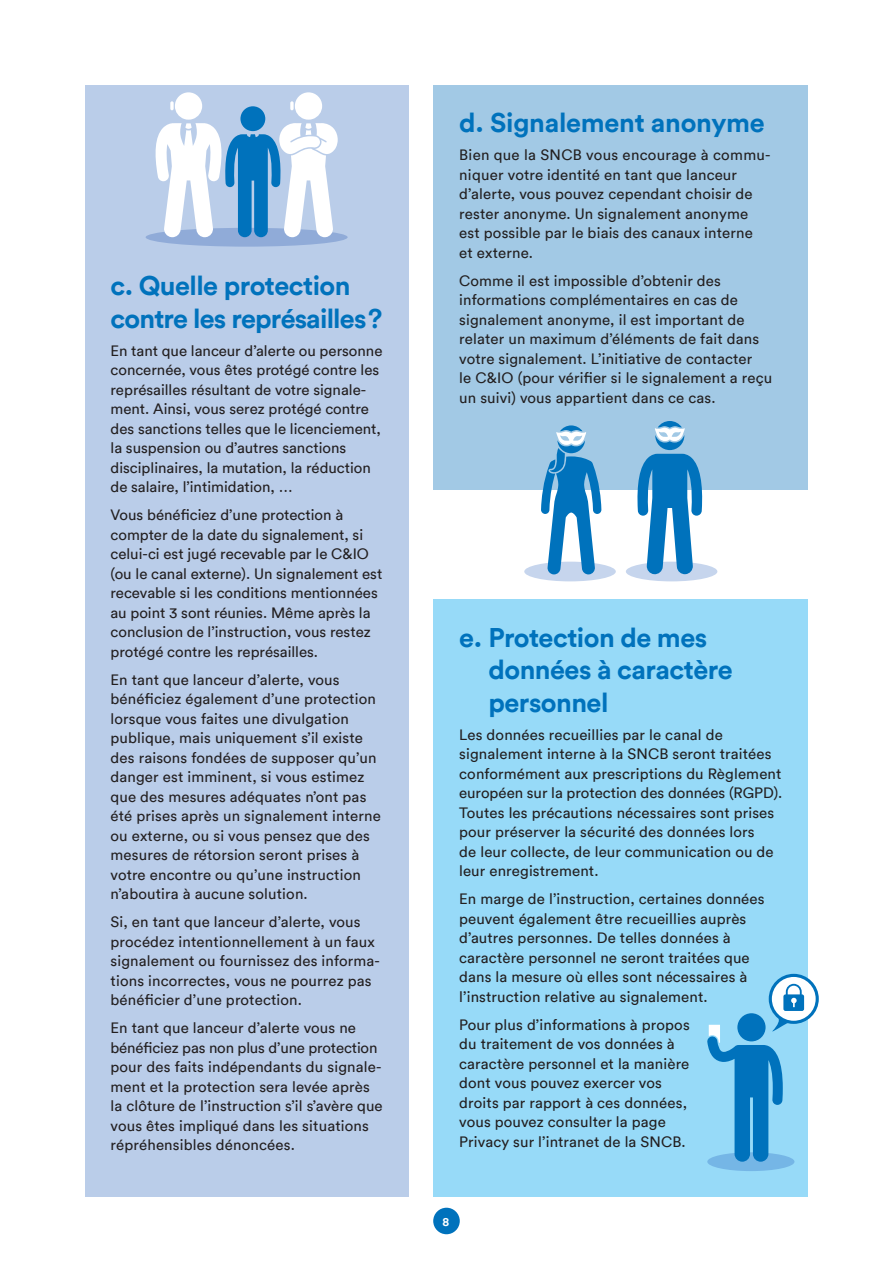
<style>
.page{position:relative;width:893px;height:1263px;background:#fff}
.page>*{position:absolute;margin:0;border:0;box-sizing:border-box;transform-origin:0 0}
.t1{font:700 27px/32.4px "Circular";letter-spacing:-.02em;color:#0072bc}
.t2{font:15px/19.5px "Circular";letter-spacing:.01em;color:#231f20}
.t3{font:700 12px "Circular";color:#fff}
</style>
<div class="page">
<div style="left:433px;top:1208px;width:27px;height:26px;background:#0072bc;border-radius:50%"></div>
<div style="left:434px;top:85px;width:374px;height:405px;background:#a2c9e5"></div>
<div style="left:85px;top:85px;width:323px;height:1112px;background:#bacde9"></div>
<div style="left:434px;top:599px;width:374px;height:598px;background:#97daf8"></div>
<div style="left:146px;top:228px;width:202px;height:19px;background:#90abd8;border-radius:50%"></div>
<svg style="left:154px;top:92px;width:184px;height:145px"></svg>
<div style="left:524px;top:562px;width:92px;height:19px;background:#c6d5ed;border-radius:50%"></div>
<div style="left:626px;top:562px;width:91px;height:19px;background:#c6d5ed;border-radius:50%"></div>
<svg style="left:541px;top:425px;width:60px;height:149px"></svg>
<svg style="left:637px;top:421px;width:66px;height:153px"></svg>
<div style="left:707px;top:1152px;width:87px;height:19px;background:#75b6e6;border-radius:50%"></div>
<svg style="left:707px;top:974px;width:112px;height:188px"></svg>
<h1 class="t1" style="left:111px;top:269px;width:273px">c. Quelle protection contre les représailles?</h1>
<p class="t2" style="left:111px;top:340px;width:273px">En tant que lanceur d’alerte ou personne concernée, vous êtes protégé contre les représailles résultant de votre signale&shy;ment. Ainsi, vous serez protégé contre des sanctions telles que le licenciement, la suspension ou d’autres sanctions disciplinaires, la mutation, la réduction de salaire, l’intimidation, …</p>
<p class="t2" style="left:111px;top:505px;width:273px">Vous bénéficiez d’une protection à compter de la date du signalement, si celui-ci est jugé recevable par le C&amp;IO (ou le canal externe). Un signalement est recevable si les conditions mentionnées au point 3 sont réunies. Même après la conclusion de l’instruction, vous restez protégé contre les représailles.</p>
<p class="t2" style="left:111px;top:669px;width:272px">En tant que lanceur d’alerte, vous bénéficiez également d’une protection lorsque vous faites une divulgation publique, mais uniquement s’il existe des raisons fondées de supposer qu’un danger est imminent, si vous estimez que des mesures adéquates n’ont pas été prises après un signalement interne ou externe, ou si vous pensez que des mesures de rétorsion seront prises à votre encontre ou qu’une instruction n’aboutira à aucune solution.</p>
<p class="t2" style="left:111px;top:912px;width:271px">Si, en tant que lanceur d’alerte, vous procédez intentionnellement à un faux signalement ou fournissez des informa&shy;tions incorrectes, vous ne pourrez pas bénéficier d’une protection.</p>
<p class="t2" style="left:111px;top:1018px;width:274px">En tant que lanceur d’alerte vous ne bénéficiez pas non plus d’une protection pour des faits indépendants du signale&shy;ment et la protection sera levée après la clôture de l’instruction s’il s’avère que vous êtes impliqué dans les situations répréhensibles dénoncées.</p>
<h1 class="t1" style="left:459px;top:106px;width:307px">d. Signalement anonyme</h1>
<p class="t2" style="left:459px;top:145px;width:313px">Bien que la SNCB vous encourage à commu&shy;niquer votre identité en tant que lanceur d’alerte, vous pouvez cependant choisir de rester anonyme. Un signalement anonyme est possible par le biais des canaux interne<br>et externe.</p>
<p class="t2" style="left:459px;top:271px;width:314px">Comme il est impossible d’obtenir des informations complémentaires en cas de signalement anonyme, il est important de relater un maximum d’éléments de fait dans votre signalement. L’initiative de contacter<br>le C&amp;IO (pour vérifier si le signalement a reçu un suivi) vous appartient dans ce cas.</p>
<h1 class="t1" style="left:488px;top:621px;width:246px;text-indent:-29px">e. Protection de mes données à caractère personnel</h1>
<p class="t2" style="left:459px;top:724px;width:325px">Les données recueillies par le canal de signalement interne à la SNCB seront traitées conformément aux prescriptions du Règlement européen sur la protection des données (RGPD).<br>Toutes les précautions nécessaires sont prises pour préserver la sécurité des données lors<br>de leur collecte, de leur communication ou de leur enregistrement.</p>
<p class="t2" style="left:459px;top:889px;width:307px">En marge de l’instruction, certaines données peuvent également être recueillies auprès d’autres personnes. De telles données à caractère personnel ne seront traitées que dans la mesure où elles sont nécessaires à l’instruction relative au signalement.</p>
<p class="t2" style="left:459px;top:1014px;width:232px">Pour plus d’informations à propos du traitement de vos données à caractère personnel et la manière dont vous pouvez exercer vos droits par rapport à ces données, vous pouvez consulter la page<br>Privacy sur l’intranet de la SNCB.</p>
<p class="t3" style="left:443px;top:1214px;width:8px">8</p>
</div>
